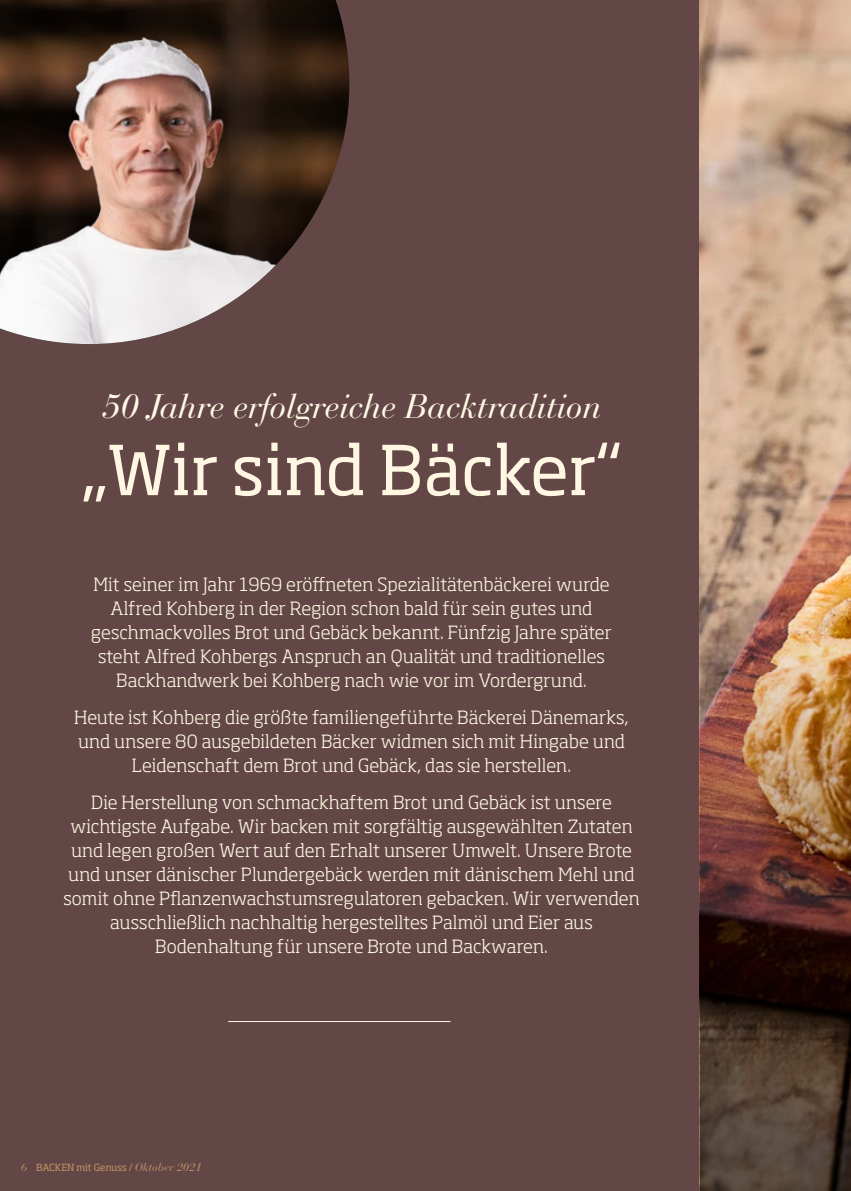
<style>
.page{position:relative;width:851px;height:1191px;background:#fff}
.page>*{position:absolute;margin:0;border:0;box-sizing:border-box;transform-origin:0 0}
.t1{font:67.8px "Soho Std";color:#fff7e2}
.t2{font:italic 33.9px "Bauer Bodoni Std";letter-spacing:-.01em;color:#fff8e4}
.t3{font:300 18px/24px "Soho Std";letter-spacing:.005em;color:#fff7e2;text-align:center}
.t4{font:9.75px "Soho Std";color:#c19265}
.s1{font-family:"Bauer Bodoni Std";font-style:italic;font-size:10.5px}
.s2{font-family:"Bauer Bodoni Std";font-style:italic;font-size:11.25px}
</style>
<div class="page">
<div style="left:0;top:0;width:699px;height:1191px;background:#624746"></div>
<img style="left:699px;top:0;width:151px;height:591px">
<img style="left:699px;top:591px;width:151px;height:600px">
<hr style="left:228px;top:1021px;width:222px;height:1px;background:#fff7e2">
<img style="left:0;top:1px;width:349px;height:343px">
<h2 class="t2" style="left:102px;top:386px;width:501px">50 Jahre erfolgreiche Backtradition</h2>
<h1 class="t1" style="left:82px;top:427px;width:540px">„Wir sind Bäcker“</h1>
<p class="t3" style="left:91px;top:572px;width:522px">Mit seiner im Jahr 1969 eröffneten Spezialitätenbäckerei wurde Alfred Kohberg in der Region schon bald für sein gutes und geschmackvolles Brot und Gebäck bekannt. Fünfzig Jahre später steht Alfred Kohbergs Anspruch an Qualität und traditionelles Backhandwerk bei Kohberg nach wie vor im Vordergrund.</p>
<p class="t3" style="left:74px;top:705px;width:556px">Heute ist Kohberg die größte familiengeführte Bäckerei Dänemarks, und unsere 80 ausgebildeten Bäcker widmen sich mit Hingabe und<br>Leidenschaft dem Brot und Gebäck, das sie herstellen.</p>
<p class="t3" style="left:63px;top:790px;width:577px">Die Herstellung von schmackhaftem Brot und Gebäck ist unsere wichtigste Aufgabe. Wir backen mit sorgfältig ausgewählten Zutaten und legen großen Wert auf den Erhalt unserer Umwelt. Unsere Brote und unser dänischer Plundergebäck werden mit dänischem Mehl und somit ohne Pflanzenwachstumsregulatoren gebacken. Wir verwenden ausschließlich nachhaltig hergestelltes Palmöl und Eier aus Bodenhaltung für unsere Brote und Backwaren.</p>
<p class="t4" style="left:21px;top:1160px;width:182px"><span class="s1">6</span> BACKEN mit Genuss / <span class="s2">Oktober 2021</span></p>
</div>
